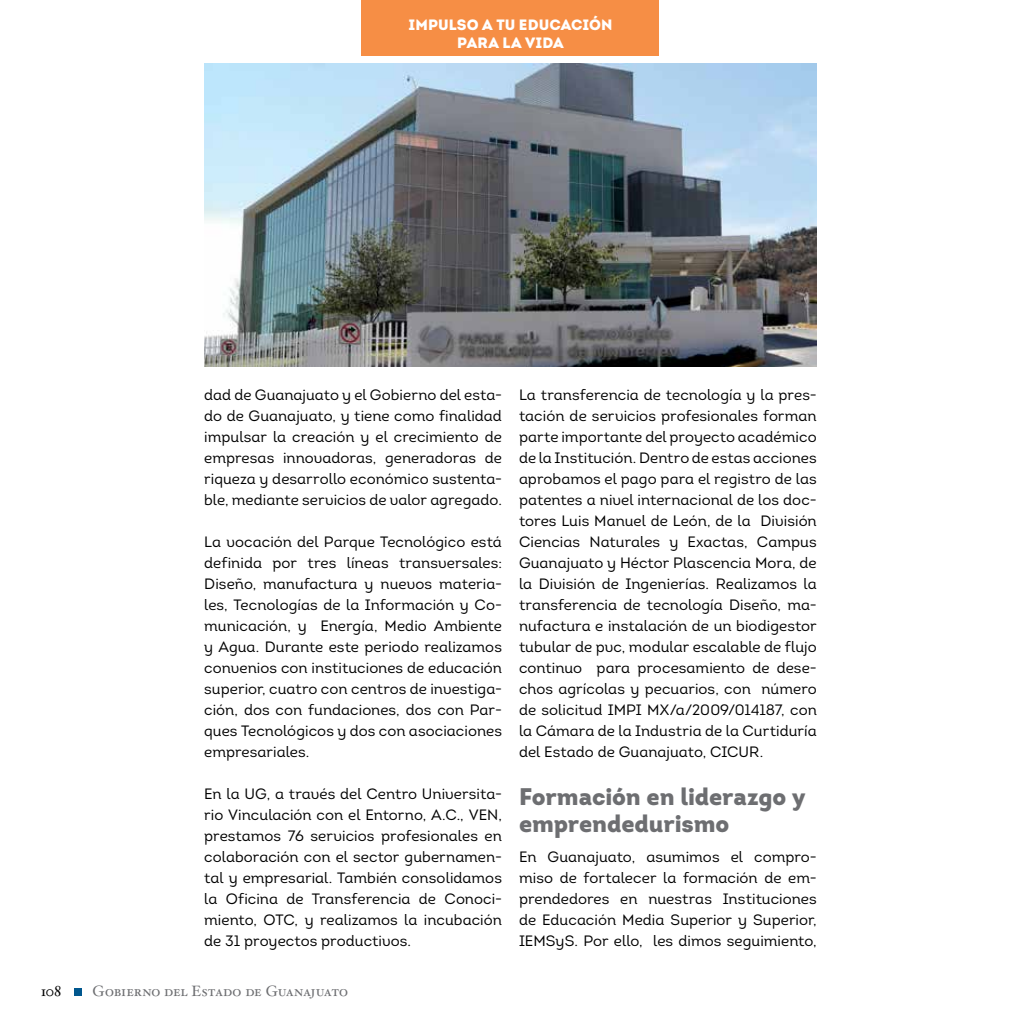
<style>
.page{position:relative;width:1021px;height:1021px;background:#fff}
.page>*{position:absolute;margin:0;border:0;box-sizing:border-box;transform-origin:0 0}
.t1{font:900 24px/27px "Intro";letter-spacing:-.005em;color:#6d6e71}
.t2{font:15px/21px "Intro Book Alt";letter-spacing:.005em;color:#000;text-align:justify}
.t3{font:15px "Hoefler Text Roman Small Caps";letter-spacing:-.01em;color:#6d6e71}
.t4{font:900 15px/18px "Intro";letter-spacing:.01em;color:#fff;text-align:center}
.t5{font:15px "Hoefler Text Roman Small Caps";color:#000}
</style>
<div class="page">
<div style="left:74px;top:988px;width:8px;height:8px;background:#00578e"></div>
<div style="left:361px;top:0;width:298px;height:56px;background:#f68e45"></div>
<img style="left:204px;top:64px;width:612px;height:302px">
<p class="t4" style="left:408px;top:15px;width:205px">IMPULSO A TU EDUCACIÓN<br>PARA LA VIDA</p>
<p class="t2" style="left:204px;top:384px;width:299px">dad de Guanajuato y el Gobierno del esta&shy;do de Guanajuato, y tiene como finalidad impulsar la creación y el crecimiento de empresas innovadoras, generadoras de riqueza y desarrollo económico sustenta&shy;ble, mediante servicios de valor agregado.</p>
<p class="t2" style="left:204px;top:531px;width:299px">La vocación del Parque Tecnológico está definida por tres líneas transversales:<br>Diseño, manufactura y nuevos materia&shy;les, Tecnologías de la Información y Co&shy;municación, y Energía, Medio Ambiente y Agua. Durante este periodo realizamos convenios con instituciones de educación superior, cuatro con centros de investiga&shy;ción, dos con fundaciones, dos con Par&shy;ques Tecnológicos y dos con asociaciones empresariales.</p>
<p class="t2" style="left:204px;top:783px;width:299px">En la UG, a través del Centro Universita&shy;rio Vinculación con el Entorno, A.C., VEN, prestamos 76 servicios profesionales en colaboración con el sector gubernamen&shy;tal y empresarial. También consolidamos la Oficina de Transferencia de Conoci&shy;miento, OTC, y realizamos la incubación de 31 proyectos productivos.</p>
<p class="t5" style="left:41px;top:982px;width:22px">108</p>
<p class="t3" style="left:93px;top:982px;width:257px">Gobierno del Estado de Guanajuato</p>
<p class="t2" style="left:519px;top:384px;width:299px">La transferencia de tecnología y la pres&shy;tación de servicios profesionales forman parte importante del proyecto académico de la Institución. Dentro de estas acciones aprobamos el pago para el registro de las patentes a nivel internacional de los doc&shy;tores Luis Manuel de León, de la División Ciencias Naturales y Exactas, Campus Guanajuato y Héctor Plascencia Mora, de la División de Ingenierías. Realizamos la transferencia de tecnología Diseño, ma&shy;nufactura e instalación de un biodigestor tubular de pvc, modular escalable de flujo continuo para procesamiento de dese&shy;chos agrícolas y pecuarios, con número de solicitud IMPI MX/a/2009/014187, con la Cámara de la Industria de la Curtiduría del Estado de Guanajuato, CICUR.</p>
<h1 class="t1" style="left:519px;top:783px;width:288px">Formación en liderazgo y emprendedurismo</h1>
<p class="t2" style="left:519px;top:846px;width:299px">En Guanajuato, asumimos el compro&shy;miso de fortalecer la formación de em&shy;prendedores en nuestras Instituciones de Educación Media Superior y Superior, IEMSyS. Por ello, les dimos seguimiento,</p>
</div>
